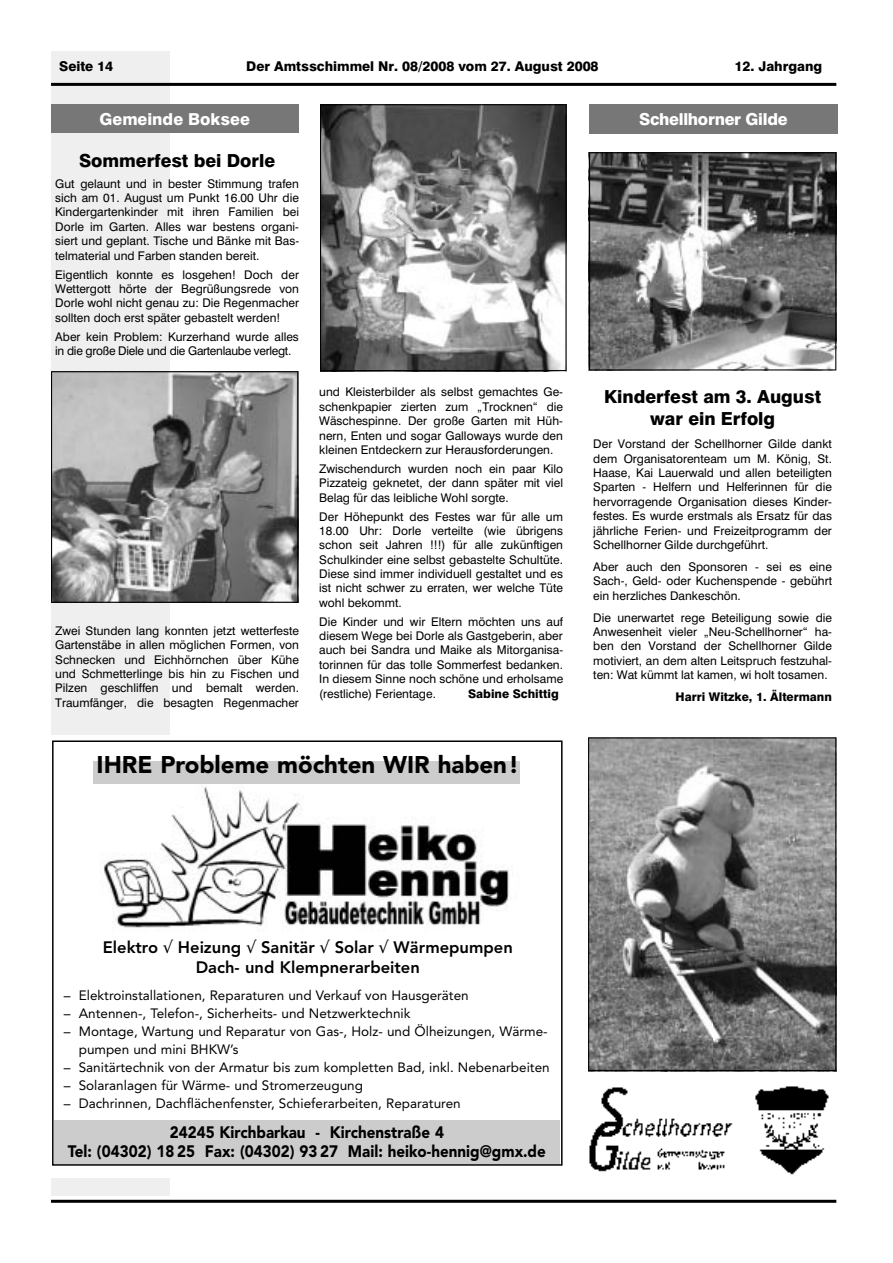
<style>
.page{position:relative;width:893px;height:1263px;background:#fff}
.page>*{position:absolute;margin:0;border:0;box-sizing:border-box;transform-origin:0 0}
.t1{font:900 24px "Avenir";color:#000}
.t2{font:21px/25.2px "Swis 721 Hv BT";color:#000;text-align:center}
.t3{font:18px/21.6px "Swis 721 Hv BT";color:#000;text-align:center}
.t4{font:900 16.5px/19.8px "Avenir";color:#000;text-align:center;scale:.92 1}
.t5{font:800 16.5px/19.8px "Avenir";color:#000;text-align:center}
.t6{font:16.5px "Swis 721 Hv BT";letter-spacing:-.015em;color:#fff}
.t7{font:13.5px/18px "Avenir";color:#000}
.t8{font:13.5px "Swis 721 Hv BT";color:#000}
.t9{font:12px/14.4px "Swis 721 BT";color:#000;text-align:justify}
.t10{font:12px/14.4px "Swis 721 BT";letter-spacing:-.02em;color:#000}
.t11{font:12px "Swis 721 Hv BT";color:#000}
</style>
<div class="page">
<div style="left:51px;top:51px;width:119px;height:1144px;background:#efefef"></div>
<hr style="left:51px;top:1200px;width:785px;height:3px;background:#000">
<hr style="left:51px;top:83px;width:785px;height:3px;background:#000">
<div style="left:51px;top:104px;width:247px;height:29px;background:#777"></div>
<div style="left:589px;top:104px;width:248px;height:29px;background:#777"></div>
<svg style="left:589px;top:152px;width:247px;height:218px;background:#6b6b6b"></svg>
<svg style="left:588px;top:737px;width:248px;height:334px;background:#7d7d7d"></svg>
<svg style="left:320px;top:104px;width:246px;height:267px;background:#858585"></svg>
<svg style="left:51px;top:371px;width:247px;height:232px;background:#8d8d8d"></svg>
<img style="left:589px;top:1087px;width:144px;height:85px">
<img style="left:755px;top:1086px;width:74px;height:45px">
<svg style="left:759px;top:1131px;width:66px;height:44px"></svg>
<div style="left:35px;top:735px;width:536px;height:442px;background:#fff"></div>
<div style="left:52px;top:740px;width:510px;height:426px;border:2px solid #000"></div>
<div style="left:55px;top:1120px;width:505px;height:43px;background:#ccc"></div>
<img style="left:93px;top:782px;width:427px;height:146px">
<div style="left:94px;top:762px;width:425px;height:22px;background:#ccc"></div>
<p class="t8" style="left:59px;top:62px;width:56px">Seite 14</p>
<p class="t8" style="left:246px;top:62px;width:354px">Der Amtsschimmel Nr. 08/2008 vom 27. August 2008</p>
<p class="t8" style="left:734px;top:62px;width:89px">12. Jahrgang</p>
<h3 class="t6" style="left:99px;top:113px;width:152px">Gemeinde Boksee</h3>
<h3 class="t3" style="left:79px;top:152px;width:198px">Sommerfest bei Dorle</h3>
<p class="t9" style="left:55px;top:178px;width:245px">Gut gelaunt und in bester Stimmung trafen sich am 01. August um Punkt 16.00 Uhr die Kindergartenkinder mit ihren Familien bei Dorle im Garten. Alles war bestens organi&shy;siert und geplant. Tische und Bänke mit Bas&shy;telmaterial und Farben standen bereit.</p>
<p class="t9" style="left:55px;top:268px;width:245px">Eigentlich konnte es losgehen! Doch der Wettergott hörte der Begrüßungsrede von Dorle wohl nicht genau zu: Die Regenmacher sollten doch erst später gebastelt werden!</p>
<p class="t10" style="left:55px;top:330px;width:245px">Aber kein Problem: Kurzerhand wurde alles in die große Diele und die Gartenlaube verlegt.</p>
<p class="t9" style="left:55px;top:625px;width:245px">Zwei Stunden lang konnten jetzt wetterfeste Gartenstäbe in allen möglichen Formen, von Schnecken und Eichhörnchen über Kühe und Schmetterlinge bis hin zu Fischen und Pilzen geschliffen und bemalt werden.<br>Traumfänger, die besagten Regenmacher</p>
<p class="t9" style="left:319px;top:386px;width:245px">und Kleisterbilder als selbst gemachtes Ge&shy;schenkpapier zierten zum „Trocknen“ die Wäschespinne. Der große Garten mit Hüh&shy;nern, Enten und sogar Galloways wurde den kleinen Entdeckern zur Herausforderungen.</p>
<p class="t9" style="left:319px;top:463px;width:245px">Zwischendurch wurden noch ein paar Kilo Pizzateig geknetet, der dann später mit viel Belag für das leibliche Wohl sorgte.</p>
<p class="t9" style="left:319px;top:510px;width:245px">Der Höhepunkt des Festes war für alle um 18.00 Uhr: Dorle verteilte (wie übrigens schon seit Jahren !!!) für alle zukünftigen Schulkinder eine selbst gebastelte Schultüte.<br>Diese sind immer individuell gestaltet und es ist nicht schwer zu erraten, wer welche Tüte wohl bekommt.</p>
<p class="t9" style="left:319px;top:616px;width:245px">Die Kinder und wir Eltern möchten uns auf diesem Wege bei Dorle als Gastgeberin, aber auch bei Sandra und Maike als Mitorganisa&shy;torinnen für das tolle Sommerfest bedanken.<br>In diesem Sinne noch schöne und erholsame (restliche) Ferientage.</p>
<p class="t11" style="left:468px;top:689px;width:92px">Sabine Schittig</p>
<h1 class="t1" style="left:97px;top:755px;width:424px">IHRE Probleme möchten WIR haben!</h1>
<h3 class="t6" style="left:639px;top:113px;width:150px">Schellhorner Gilde</h3>
<h3 class="t3" style="left:604px;top:388px;width:219px">Kinderfest am 3. August war ein Erfolg</h3>
<p class="t9" style="left:593px;top:438px;width:240px">Der Vorstand der Schellhorner Gilde dankt dem Organisatorenteam um M. König, St.<br>Haase, Kai Lauerwald und allen beteiligten Sparten - Helfern und Helferinnen für die hervorragende Organisation dieses Kinder&shy;festes. Es wurde erstmals als Ersatz für das jährliche Ferien- und Freizeitprogramm der Schellhorner Gilde durchgeführt.</p>
<p class="t9" style="left:593px;top:561px;width:240px">Aber auch den Sponsoren - sei es eine Sach-, Geld- oder Kuchenspende - gebührt ein herzliches Dankeschön.</p>
<p class="t9" style="left:593px;top:611px;width:240px">Die unerwartet rege Beteiligung sowie die Anwesenheit vieler „Neu-Schellhorner“ ha&shy;ben den Vorstand der Schellhorner Gilde motiviert, an dem alten Leitspruch festzuhal&shy;ten: Wat kümmt lat kamen, wi holt tosamen.</p>
<p class="t11" style="left:675px;top:692px;width:158px">Harri Witzke, 1. Ältermann</p>
<h2 class="t2" style="left:250px;top:933px;width:120px">Hennig<br>100 mm x 2</h2>
<h3 class="t5" style="left:103px;top:939px;width:411px">Elektro √ Heizung √ Sanitär √ Solar √ Wärmepumpen<br>Dach- und Klempnerarbeiten</h3>
<p class="t7" style="left:64px;top:987px;width:406px">– Elektroinstallationen, Reparaturen und Verkauf von Hausgeräten</p>
<p class="t7" style="left:64px;top:1005px;width:348px">– Antennen-, Telefon-, Sicherheits- und Netzwerktechnik</p>
<p class="t7" style="left:79px;top:1023px;width:470px;text-indent:-15px">– Montage, Wartung und Reparatur von Gas-, Holz- und Ölheizungen, Wärme&shy;pumpen und mini BHKW’s</p>
<p class="t7" style="left:64px;top:1059px;width:487px">– Sanitärtechnik von der Armatur bis zum kompletten Bad, inkl. Nebenarbeiten</p>
<p class="t7" style="left:64px;top:1077px;width:300px">– Solaranlagen für Wärme- und Stromerzeugung</p>
<p class="t7" style="left:64px;top:1095px;width:398px">– Dachrinnen, Dachflächenfenster, Schieferarbeiten, Reparaturen</p>
<h3 class="t4" style="left:68px;top:1123px;width:521px">24245 Kirchbarkau - Kirchenstraße 4<br>Tel: (04302) 18 25 Fax: (04302) 93 27 Mail: heiko-hennig@gmx.de</h3>
</div>
